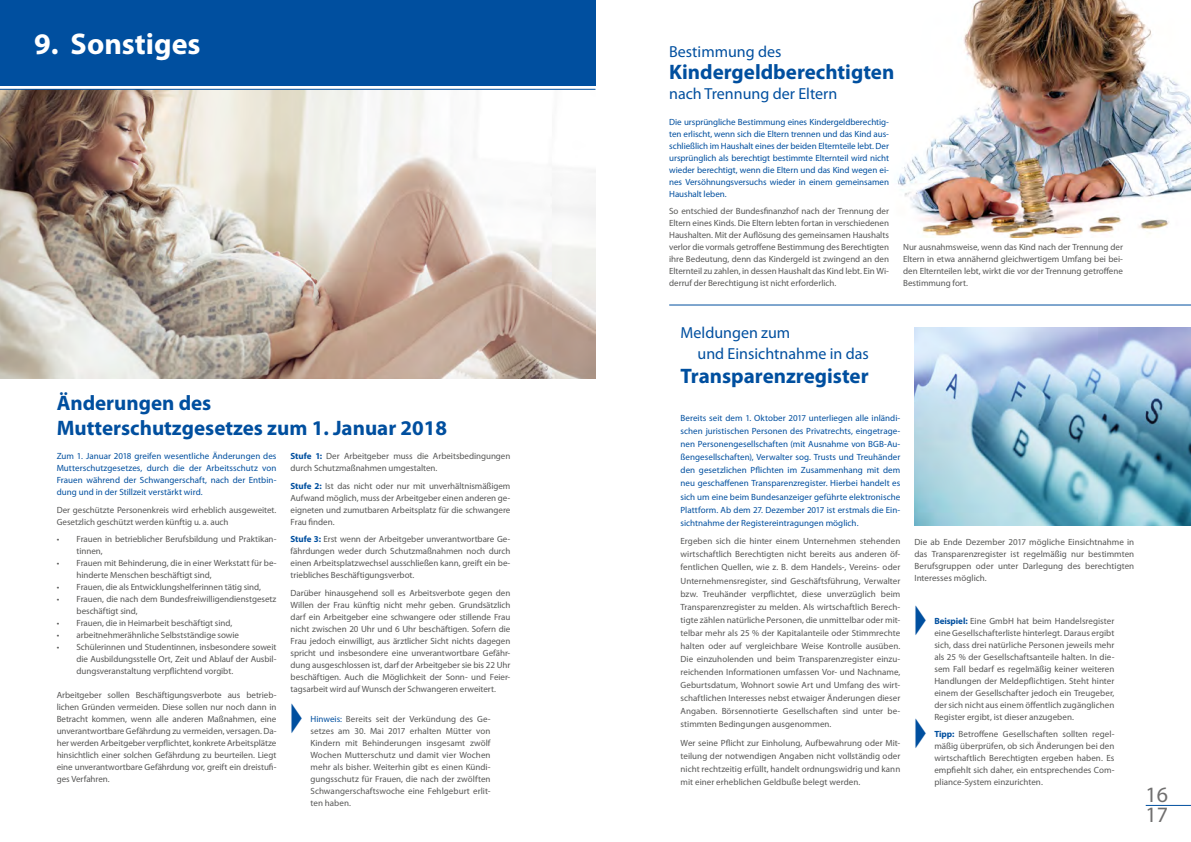
<style>
.page{position:relative;width:1191px;height:842px;background:#fff}
.page>*{position:absolute;margin:0;border:0;box-sizing:border-box;transform-origin:0 0}
.t1{font:700 30px "Myriad Pro";color:#fff}
.t2{font:22px/19.7px "Myriad Pro";color:#706f6f}
.t3{font:700 21px/25.2px "Myriad Pro";color:#004f9f}
.t4{font:16px/20.2px "Myriad Pro";color:#004f9f}
.t5{font:9px/12px "Myriad Pro";letter-spacing:-.005em;color:#575756;text-align:justify}
.t6{font:9px/12px "Myriad Pro";color:#004f9f;text-align:justify}
.s1{font-weight:700;color:#004f9f}
.s2{color:#004f9f}
</style>
<div class="page">
<img style="left:897px;top:0;width:294px;height:238px">
<img style="left:0;top:90px;width:595px;height:288px">
<hr style="left:1145px;top:805px;width:46px;height:1px;background:#004f9f">
<div style="left:0;top:0;width:595px;height:85px;background:#004f9f"></div>
<hr style="left:0;top:89px;width:595px;height:1px;background:#004f9f">
<hr style="left:669px;top:305px;width:522px;height:1px;background:#004f9f">
<img style="left:914px;top:327px;width:277px;height:199px">
<h1 class="t1" style="left:34px;top:24px;width:168px">9. Sonstiges</h1>
<h3 class="t3" style="left:57px;top:389px;width:392px">Änderungen des<br>Mutterschutzgesetzes zum 1. Januar 2018</h3>
<p class="t6" style="left:57px;top:450px;width:221px">Zum 1. Januar 2018 greifen wesentliche Änderungen des Mutterschutzgesetzes, durch die der Arbeitsschutz von Frauen während der Schwangerschaft, nach der Entbin&shy;dung und in der Stillzeit verstärkt wird.</p>
<p class="t5" style="left:57px;top:503px;width:221px">Der geschützte Personenkreis wird erheblich ausgeweitet.<br>Gesetzlich geschützt werden künftig u. a. auch</p>
<p class="t5" style="left:77px;top:533px;width:201px;text-indent:-20px">• Frauen in betrieblicher Berufsbildung und Praktikan&shy;tinnen,</p>
<p class="t5" style="left:77px;top:557px;width:201px;text-indent:-20px">• Frauen mit Behinderung, die in einer Werkstatt für be&shy;hinderte Menschen beschäftigt sind,</p>
<p class="t5" style="left:57px;top:581px;width:206px">• Frauen, die als Entwicklungshelferinnen tätig sind,</p>
<p class="t5" style="left:77px;top:593px;width:201px;text-indent:-20px">• Frauen, die nach dem Bundesfreiwilligendienstgesetz beschäftigt sind,</p>
<p class="t5" style="left:57px;top:617px;width:177px">• Frauen, die in Heimarbeit beschäftigt sind,</p>
<p class="t5" style="left:57px;top:629px;width:184px">• arbeitnehmerähnliche Selbstständige sowie</p>
<p class="t5" style="left:77px;top:641px;width:201px;text-indent:-20px">• Schülerinnen und Studentinnen, insbesondere soweit die Ausbildungsstelle Ort, Zeit und Ablauf der Ausbil&shy;dungsveranstaltung verpflichtend vorgibt.</p>
<p class="t5" style="left:57px;top:689px;width:221px">Arbeitgeber sollen Beschäftigungsverbote aus betrieb&shy;lichen Gründen vermeiden. Diese sollen nur noch dann in Betracht kommen, wenn alle anderen Maßnahmen, eine unverantwortbare Gefährdung zu vermeiden, versagen. Da&shy;her werden Arbeitgeber verpflichtet, konkrete Arbeitsplätze hinsichtlich einer solchen Gefährdung zu beurteilen. Liegt eine unverantwortbare Gefährdung vor, greift ein dreistufi&shy;ges Verfahren.</p>
<p class="t5" style="left:291px;top:450px;width:221px"><span class="s1">Stufe 1:</span> Der Arbeitgeber muss die Arbeitsbedingungen durch Schutzmaßnahmen umgestalten.</p>
<p class="t5" style="left:291px;top:479px;width:221px"><span class="s1">Stufe 2:</span> Ist das nicht oder nur mit unverhältnismäßigem Aufwand möglich, muss der Arbeitgeber einen anderen ge&shy;eigneten und zumutbaren Arbeitsplatz für die schwangere Frau finden.</p>
<p class="t5" style="left:291px;top:533px;width:221px"><span class="s1">Stufe 3:</span> Erst wenn der Arbeitgeber unverantwortbare Ge&shy;fährdungen weder durch Schutzmaßnahmen noch durch einen Arbeitsplatzwechsel ausschließen kann, greift ein be&shy;triebliches Beschäftigungsverbot.</p>
<p class="t5" style="left:291px;top:587px;width:221px">Darüber hinausgehend soll es Arbeitsverbote gegen den Willen der Frau künftig nicht mehr geben. Grundsätzlich darf ein Arbeitgeber eine schwangere oder stillende Frau nicht zwischen 20 Uhr und 6 Uhr beschäftigen. Sofern die Frau jedoch einwilligt, aus ärztlicher Sicht nichts dagegen spricht und insbesondere eine unverantwortbare Gefähr&shy;dung ausgeschlossen ist, darf der Arbeitgeber sie bis 22 Uhr beschäftigen. Auch die Möglichkeit der Sonn- und Feier&shy;tagsarbeit wird auf Wunsch der Schwangeren erweitert.</p>
<p class="t5" style="left:310px;top:712px;width:182px;text-indent:-20px"><span class="s2">◆ Hinweis:</span> Bereits seit der Verkündung des Ge&shy;setzes am 30. Mai 2017 erhalten Mütter von Kindern mit Behinderungen insgesamt zwölf Wochen Mutterschutz und damit vier Wochen mehr als bisher. Weiterhin gibt es einen Kündi&shy;gungsschutz für Frauen, die nach der zwölften Schwangerschaftswoche eine Fehlgeburt erlit&shy;ten haben.</p>
<h3 class="t4" style="left:669px;top:42px;width:114px">Bestimmung des</h3>
<h3 class="t3" style="left:669px;top:59px;width:227px">Kindergeldberechtigten</h3>
<h3 class="t4" style="left:669px;top:83px;width:170px">nach Trennung der Eltern</h3>
<p class="t6" style="left:669px;top:115px;width:221px">Die ursprüngliche Bestimmung eines Kindergeldberechtig&shy;ten erlischt, wenn sich die Eltern trennen und das Kind aus&shy;schließlich im Haushalt eines der beiden Elternteile lebt. Der ursprünglich als berechtigt bestimmte Elternteil wird nicht wieder berechtigt, wenn die Eltern und das Kind wegen ei&shy;nes Versöhnungsversuchs wieder in einem gemeinsamen Haushalt leben.</p>
<p class="t5" style="left:669px;top:205px;width:221px">So entschied der Bundesfinanzhof nach der Trennung der Eltern eines Kinds. Die Eltern lebten fortan in verschiedenen Haushalten. Mit der Auflösung des gemeinsamen Haushalts verlor die vormals getroffene Bestimmung des Berechtigten ihre Bedeutung, denn das Kindergeld ist zwingend an den Elternteil zu zahlen, in dessen Haushalt das Kind lebt. Ein Wi&shy;derruf der Berechtigung ist nicht erforderlich.</p>
<p class="t5" style="left:903px;top:241px;width:221px">Nur ausnahmsweise, wenn das Kind nach der Trennung der Eltern in etwa annähernd gleichwertigem Umfang bei bei&shy;den Elternteilen lebt, wirkt die vor der Trennung getroffene Bestimmung fort.</p>
<h3 class="t4" style="left:697px;top:323px;width:173px;text-indent:-17px">Meldungen zum<br>und Einsichtnahme in das</h3>
<h3 class="t3" style="left:680px;top:362px;width:190px">Transparenzregister</h3>
<p class="t6" style="left:680px;top:412px;width:221px;line-height:13px">Bereits seit dem 1. Oktober 2017 unterliegen alle inländi&shy;schen juristischen Personen des Privatrechts, eingetrage&shy;nen Personengesellschaften (mit Ausnahme von BGB-Au&shy;ßengesellschaften), Verwalter sog. Trusts und Treuhänder den gesetzlichen Pflichten im Zusammenhang mit dem neu geschaffenen Transparenzregister. Hierbei handelt es sich um eine beim Bundesanzeiger geführte elektronische Plattform. Ab dem 27. Dezember 2017 ist erstmals die Ein&shy;sichtnahme der Registereintragungen möglich.</p>
<p class="t5" style="left:680px;top:535px;width:221px;line-height:13.1px">Ergeben sich die hinter einem Unternehmen stehenden wirtschaftlich Berechtigten nicht bereits aus anderen öf&shy;fentlichen Quellen, wie z. B. dem Handels-, Vereins- oder Unternehmensregister, sind Geschäftsführung, Verwalter bzw. Treuhänder verpflichtet, diese unverzüglich beim Transparenzregister zu melden. Als wirtschaftlich Berech&shy;tigte zählen natürliche Personen, die unmittelbar oder mit&shy;telbar mehr als 25 % der Kapitalanteile oder Stimmrechte halten oder auf vergleichbare Weise Kontrolle ausüben.<br>Die einzuholenden und beim Transparenzregister einzu&shy;reichenden Informationen umfassen Vor- und Nachname, Geburtsdatum, Wohnort sowie Art und Umfang des wirt&shy;schaftlichen Interesses nebst etwaiger Änderungen dieser Angaben. Börsennotierte Gesellschaften sind unter be&shy;stimmten Bedingungen ausgenommen.</p>
<p class="t5" style="left:680px;top:736px;width:221px;line-height:13.1px">Wer seine Pflicht zur Einholung, Aufbewahrung oder Mit&shy;teilung der notwendigen Angaben nicht vollständig oder nicht rechtzeitig erfüllt, handelt ordnungswidrig und kann mit einer erheblichen Geldbuße belegt werden.</p>
<p class="t5" style="left:914px;top:536px;width:221px">Die ab Ende Dezember 2017 mögliche Einsichtnahme in das Transparenzregister ist regelmäßig nur bestimmten Berufsgruppen oder unter Darlegung des berechtigten Interesses möglich.</p>
<p class="t5" style="left:934px;top:614px;width:182px;text-indent:-20px"><span class="s2">◆</span> <span class="s1">Beispiel:</span> Eine GmbH hat beim Handelsregister eine Gesellschafterliste hinterlegt. Daraus ergibt sich, dass drei natürliche Personen jeweils mehr als 25 % der Gesellschaftsanteile halten. In die&shy;sem Fall bedarf es regelmäßig keiner weiteren Handlungen der Meldepflichtigen. Steht hinter einem der Gesellschafter jedoch ein Treugeber, der sich nicht aus einem öffentlich zugänglichen Register ergibt, ist dieser anzugeben.</p>
<p class="t5" style="left:934px;top:728px;width:182px;text-indent:-20px"><span class="s2">◆</span> <span class="s1">Tipp:</span> Betroffene Gesellschaften sollten regel&shy;mäßig überprüfen, ob sich Änderungen bei den wirtschaftlich Berechtigten ergeben haben. Es empfiehlt sich daher, ein entsprechendes Com&shy;pliance-System einzurichten.</p>
<h2 class="t2" style="left:1145px;top:785px;width:24px">16<br>17</h2>
</div>
